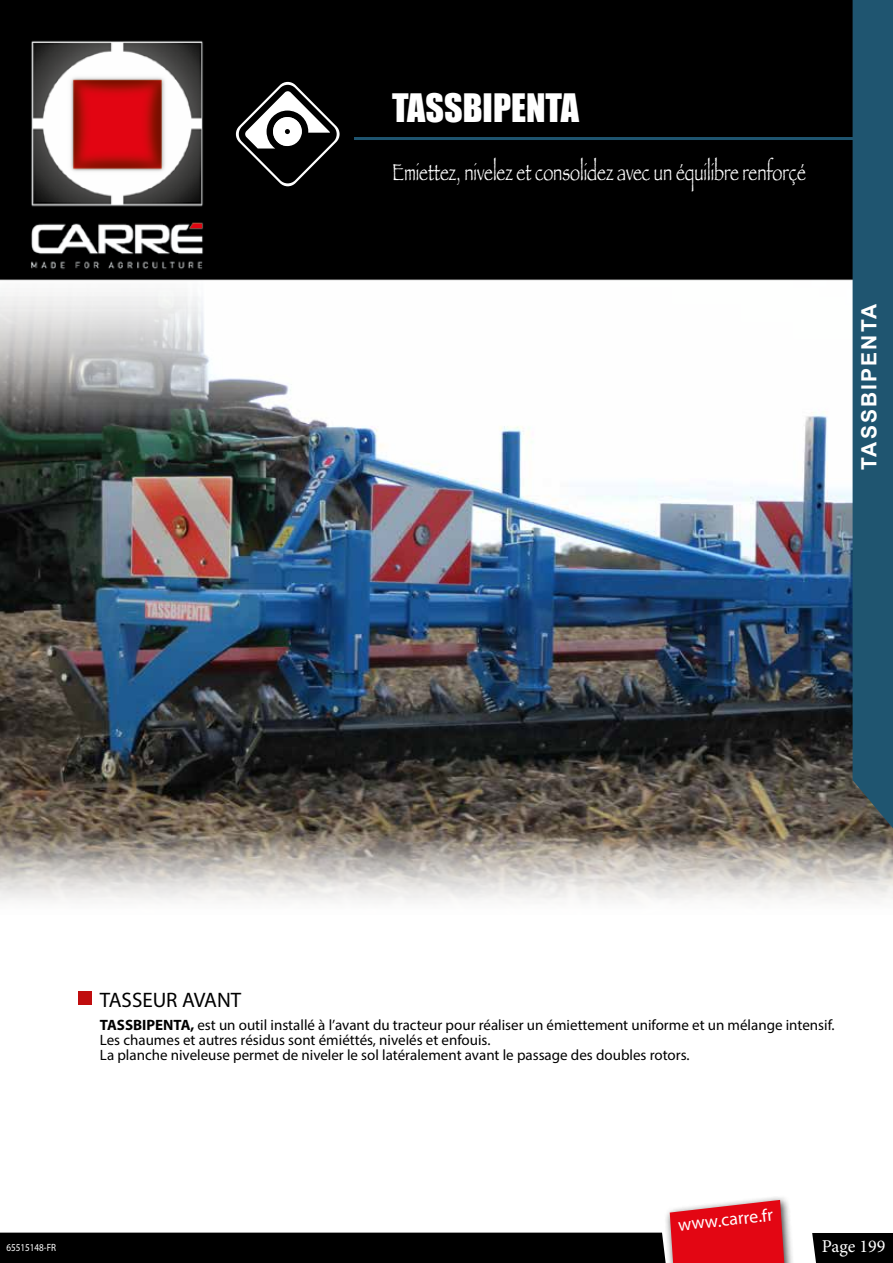
<style>
.page{position:relative;width:893px;height:1263px;background:#fff}
.page>*{position:absolute;margin:0;border:0;box-sizing:border-box;transform-origin:0 0}
.t1{font:36px "Impact";color:#fff}
.t2{font:condensed 24px "Papyrus";color:#fff}
.t3{font:21px "Myriad Pro";color:#000}
.t4{font:700 21px "Arial";letter-spacing:.1em;color:#fff}
.t5{font:18px "Myriad Pro";color:#fff}
.t6{font:18px "Minion Pro";letter-spacing:-.005em;color:#fff}
.t7{font:15px/15px "Myriad Pro";color:#000}
.t8{font:10.5px "Myriad Pro";color:#fff;scale:.87 1}
.s1{font-weight:700}
</style>
<div class="page">
<div style="left:812px;top:1233px;width:81px;height:30px;background:#000"></div>
<img style="left:0;top:282px;width:893px;height:621px">
<div style="left:79px;top:991px;width:13px;height:13px;background:#c00d0e"></div>
<div style="left:0;top:0;width:893px;height:282px;background:#000"></div>
<img style="left:31px;top:40px;width:173px;height:229px">
<hr style="left:354px;top:137px;width:539px;height:3px;background:#1f5570">
<svg style="left:236px;top:82px;width:104px;height:104px"></svg>
<div style="left:664px;top:1194px;width:132px;height:69px;background:#000;opacity:.75"></div>
<svg style="left:0;top:1200px;width:784px;height:63px"></svg>
<div style="left:853px;top:0;width:40px;height:828px;background:#1f5570"></div>
<h1 class="t1" style="left:392px;top:80px;width:188px">TASSBIPENTA</h1>
<h2 class="t2" style="left:392px;top:157px;width:415px">Emiettez, nivelez et consolidez avec un équilibre renforçé</h2>
<h3 class="t4" style="left:855px;top:470px;width:168px;rotate:-90deg">TASSBIPENTA</h3>
<h3 class="t3" style="left:100px;top:987px;width:143px">TASSEUR AVANT</h3>
<p class="t7" style="left:100px;top:1017px;width:736px"><span class="s1">TASSBIPENTA,</span> est un outil installé à l’avant du tracteur pour réaliser un émiettement uniforme et un mélange intensif.<br>Les chaumes et autres résidus sont émiéttés, nivelés et enfouis.<br>La planche niveleuse permet de niveler le sol latéralement avant le passage des doubles rotors.</p>
<p class="t8" style="left:6px;top:1241px;width:59px">65515148-FR</p>
<p class="t5" style="left:677px;top:1214px;width:97px;rotate:-6deg">www.carre.fr</p>
<p class="t6" style="left:822px;top:1234px;width:65px">Page 199</p>
</div>
